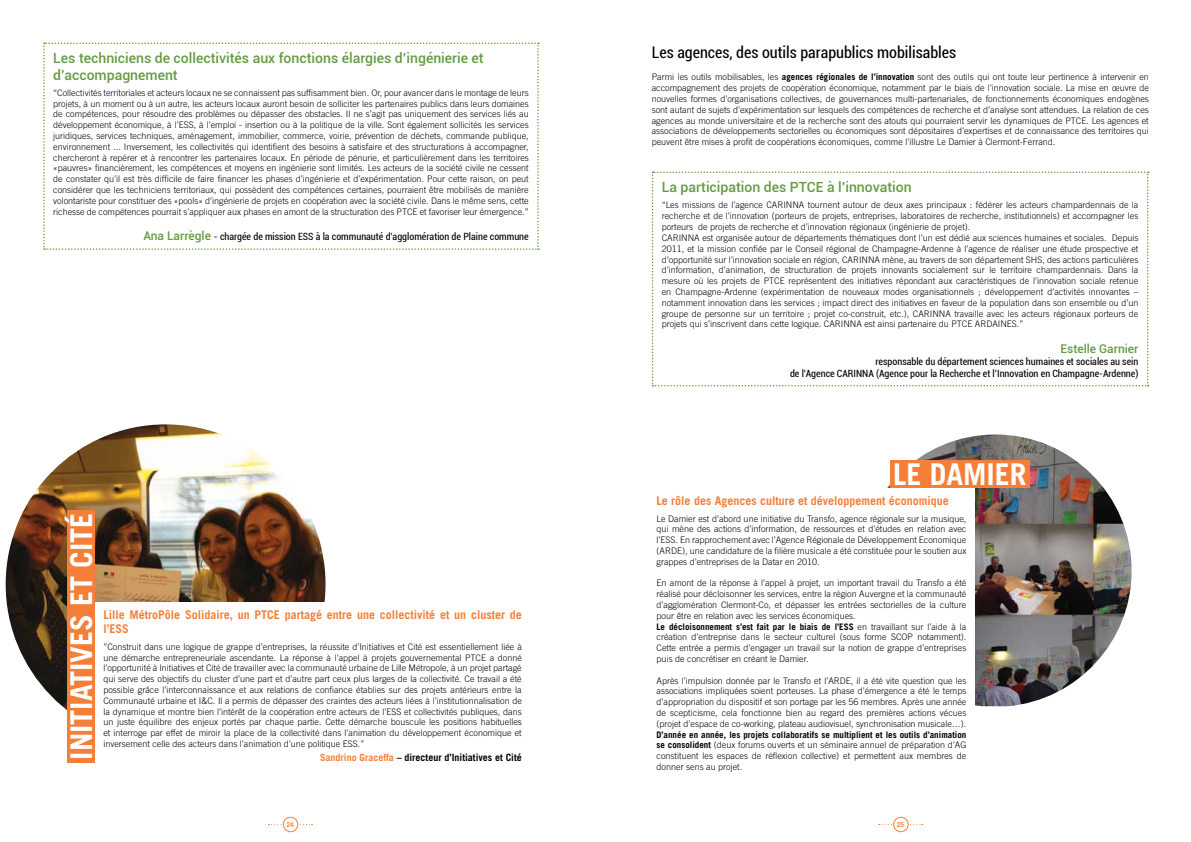
<style>
.page{position:relative;width:1191px;height:842px;background:#fff}
.page>*{position:absolute;margin:0;border:0;box-sizing:border-box;transform-origin:0 0}
.t1{font:700 30px "Trade Gothic LT Std";color:#fff}
.t2{font:condensed 16px "Roboto";color:#000}
.t3{font:500 14px/16.8px "Roboto";color:#649b42}
.t4{font:700 12px/14.4px "Trade Gothic LT Std";color:#f57f38}
.t5{font:500 12px "Roboto";color:#649b42}
.t6{font:condensed 10px/12px "Roboto";color:#000;text-align:right}
.t7{font:700 10px "Trade Gothic LT Std";color:#000}
.t8{font:300 9px/10.8px "Trade Gothic LT Std";color:#000;text-align:justify}
.t9{font:700 6.7px "Trade Gothic LT Std";color:#f57f38}
.s1{font-weight:500;font-stretch:normal;font-size:12px;color:#649b42}
.s2{color:#f57f38}
.s3{font-weight:700}
</style>
<div class="page">
<svg style="left:268px;top:824px;width:44px;height:1px"></svg>
<svg style="left:878px;top:824px;width:45px;height:1px"></svg>
<div style="left:283px;top:817px;width:15px;height:15px;background:#fff;border-radius:50%"></div>
<div style="left:283px;top:817px;width:15px;height:15px;border:1px solid #f57f38;border-radius:50%"></div>
<div style="left:893px;top:817px;width:15px;height:15px;background:#fff;border-radius:50%"></div>
<div style="left:893px;top:817px;width:15px;height:15px;border:1px solid #f57f38;border-radius:50%"></div>
<img style="left:887px;top:434px;width:244px;height:272px">
<svg style="left:43px;top:43px;width:496px;height:207px"></svg>
<svg style="left:652px;top:171px;width:496px;height:215px"></svg>
<div style="left:890px;top:461px;width:139px;height:27px;background:#f57f38"></div>
<div style="left:648px;top:488px;width:327px;height:290px;background:#fff"></div>
<img style="left:6px;top:424px;width:319px;height:320px;border-radius:158px">
<div style="left:67px;top:510px;width:28px;height:252px;background:#f57f38"></div>
<div style="left:95px;top:602px;width:435px;height:174px;background:#fff"></div>
<h3 class="t3" style="left:53px;top:49px;width:432px">Les techniciens de collectivités aux fonctions élargies d’ingénierie et d’accompagnement</h3>
<p class="t8" style="left:53px;top:87px;width:477px">“Collectivités territoriales et acteurs locaux ne se connaissent pas suffisamment bien. Or, pour avancer dans le montage de leurs projets, à un moment ou à un autre, les acteurs locaux auront besoin de solliciter les partenaires publics dans leurs domaines de compétences, pour résoudre des problèmes ou dépasser des obstacles. Il ne s’agit pas uniquement des services liés au développement économique, à l’ESS, à l’emploi - insertion ou à la politique de la ville. Sont également sollicités les services juridiques, services techniques, aménagement, immobilier, commerce, voirie, prévention de déchets, commande publique, environnement ... Inversement, les collectivités qui identifient des besoins à satisfaire et des structurations à accompagner, chercheront à repérer et à rencontrer les partenaires locaux. En période de pénurie, et particulièrement dans les territoires «pauvres» financièrement, les compétences et moyens en ingénierie sont limités. Les acteurs de la société civile ne cessent de constater qu’il est très difficile de faire financer les phases d’ingénierie et d’expérimentation. Pour cette raison, on peut considérer que les techniciens territoriaux, qui possèdent des compétences certaines, pourraient être mobilisés de manière volontariste pour constituer des «pools» d’ingénierie de projets en coopération avec la société civile. Dans le même sens, cette richesse de compétences pourrait s’appliquer aux phases en amont de la structuration des PTCE et favoriser leur émergence.”</p>
<p class="t6" style="left:143px;top:230px;width:387px"><span class="s1">Ana Larrègle</span> - chargée de mission ESS à la communauté d’agglomération de Plaine commune</p>
<h1 class="t1" style="left:63px;top:759px;width:248px;rotate:-90deg">INITIATIVES ET CITÉ</h1>
<h3 class="t4" style="left:103px;top:607px;width:420px">Lille MétroPôle Solidaire, un PTCE partagé entre une collectivité et un cluster de l’ESS</h3>
<p class="t8" style="left:103px;top:641px;width:420px">”Construit dans une logique de grappe d’entreprises, la réussite d’Initiatives et Cité est essentiellement liée à une démarche entrepreneuriale ascendante. La réponse à l’appel à projets gouvernemental PTCE a donné l’opportunité à Initiatives et Cité de travailler avec la communauté urbaine de Lille Métropole, à un projet partagé qui serve des objectifs du cluster d’une part et d’autre part ceux plus larges de la collectivité. Ce travail a été possible grâce l’interconnaissance et aux relations de confiance établies sur des projets antérieurs entre la Communauté urbaine et I&amp;C. Il a permis de dépasser des craintes des acteurs liées à l’institutionnalisation de la dynamique et montre bien l’intérêt de la coopération entre acteurs de l’ESS et collectivités publiques, dans un juste équilibre des enjeux portés par chaque partie. Cette démarche bouscule les positions habituelles et interroge par effet de miroir la place de la collectivité dans l’animation du développement économique et inversement celle des acteurs dans l’animation d’une politique ESS.”</p>
<p class="t7" style="left:320px;top:751px;width:203px"><span class="s2">Sandrino Graceffa</span> – directeur d’Initiatives et Cité</p>
<h2 class="t2" style="left:652px;top:41px;width:306px">Les agences, des outils parapublics mobilisables</h2>
<p class="t8" style="left:652px;top:72px;width:498px">Parmi les outils mobilisables, les <span class="s3">agences régionales de l’innovation</span> sont des outils qui ont toute leur pertinence à intervenir en accompagnement des projets de coopération économique, notamment par le biais de l’innovation sociale. La mise en œuvre de nouvelles formes d’organisations collectives, de gouvernances multi-partenariales, de fonctionnements économiques endogènes sont autant de sujets d’expérimentation sur lesquels des compétences de recherche et d’analyse sont attendues. La relation de ces agences au monde universitaire et de la recherche sont des atouts qui pourraient servir les dynamiques de PTCE. Les agences et associations de développements sectorielles ou économiques sont dépositaires d’expertises et de connaissance des territoires qui peuvent être mises à profit de coopérations économiques, comme l’illustre Le Damier à Clermont-Ferrand.</p>
<h3 class="t3" style="left:662px;top:178px;width:251px">La participation des PTCE à l’innovation</h3>
<p class="t8" style="left:662px;top:200px;width:478px;text-align:left">“Les missions de l’agence CARINNA tournent autour de deux axes principaux : fédérer les acteurs champardennais de la recherche et de l’innovation (porteurs de projets, entreprises, laboratoires de recherche, institutionnels) et accompagner les porteurs de projets de recherche et d’innovation régionaux (ingénierie de projet).<br>CARINNA est organisée autour de départements thématiques dont l’un est dédié aux sciences humaines et sociales. Depuis 2011, et la mission confiée par le Conseil régional de Champagne-Ardenne à l’agence de réaliser une étude prospective et d’opportunité sur l’innovation sociale en région, CARINNA mène, au travers de son département SHS, des actions particulières d’information, d’animation, de structuration de projets innovants socialement sur le territoire champardennais. Dans la mesure où les projets de PTCE représentent des initiatives répondant aux caractéristiques de l’innovation sociale retenue en Champagne-Ardenne (expérimentation de nouveaux modes organisationnels ; développement d’activités innovantes – notamment innovation dans les services ; impact direct des initiatives en faveur de la population dans son ensemble ou d’un groupe de personne sur un territoire ; projet co-construit, etc.), CARINNA travaille avec les acteurs régionaux porteurs de projets qui s’inscrivent dans cette logique. CARINNA est ainsi partenaire du PTCE ARDAINES.”</p>
<h3 class="t5" style="left:1060px;top:340px;width:79px">Estelle Garnier</h3>
<p class="t6" style="left:790px;top:355px;width:350px">responsable du département sciences humaines et sociales au sein<br>de l’Agence CARINNA (Agence pour la Recherche et l’Innovation en Champagne-Ardenne)</p>
<h1 class="t1" style="left:893px;top:456px;width:135px">LE DAMIER</h1>
<h3 class="t4" style="left:656px;top:493px;width:294px">Le rôle des Agences culture et développement économique</h3>
<p class="t8" style="left:656px;top:513px;width:311px">Le Damier est d’abord une initiative du Transfo, agence régionale sur la musique, qui mène des actions d’information, de ressources et d’études en relation avec l’ESS. En rapprochement avec l’Agence Régionale de Développement Economique (ARDE), une candidature de la filière musicale a été constituée pour le soutien aux grappes d’entreprises de la Datar en 2010.</p>
<p class="t8" style="left:656px;top:578px;width:311px;text-align:left">En amont de la réponse à l’appel à projet, un important travail du Transfo a été réalisé pour décloisonner les services, entre la région Auvergne et la communauté d’agglomération Clermont-Co, et dépasser les entrées sectorielles de la culture pour être en relation avec les services économiques.<br><span class="s3">Le décloisonnement s’est fait par le biais de l’ESS</span> en travaillant sur l’aide à la création d’entreprise dans le secteur culturel (sous forme SCOP notamment).<br>Cette entrée a permis d’engager un travail sur la notion de grappe d’entreprises puis de concrétiser en créant le Damier.</p>
<p class="t8" style="left:656px;top:675px;width:311px">Après l’impulsion donnée par le Transfo et l’ARDE, il a été vite question que les associations impliquées soient porteuses. La phase d’émergence a été le temps d’appropriation du dispositif et son portage par les 56 membres. Après une année de scepticisme, cela fonctionne bien au regard des premières actions vécues (projet d’espace de co-working, plateau audiovisuel, synchronisation musicale…).</p>
<p class="t8" style="left:656px;top:729px;width:311px"><span class="s3">D’année en année, les projets collaboratifs se multiplient et les outils d’animation se consolident</span> (deux forums ouverts et un séminaire annuel de préparation d’AG constituent les espaces de réflexion collective) et permettent aux membres de donner sens au projet.</p>
<p class="t9" style="left:286px;top:820px;width:9px">24</p>
<p class="t9" style="left:896px;top:820px;width:9px">25</p>
</div>
